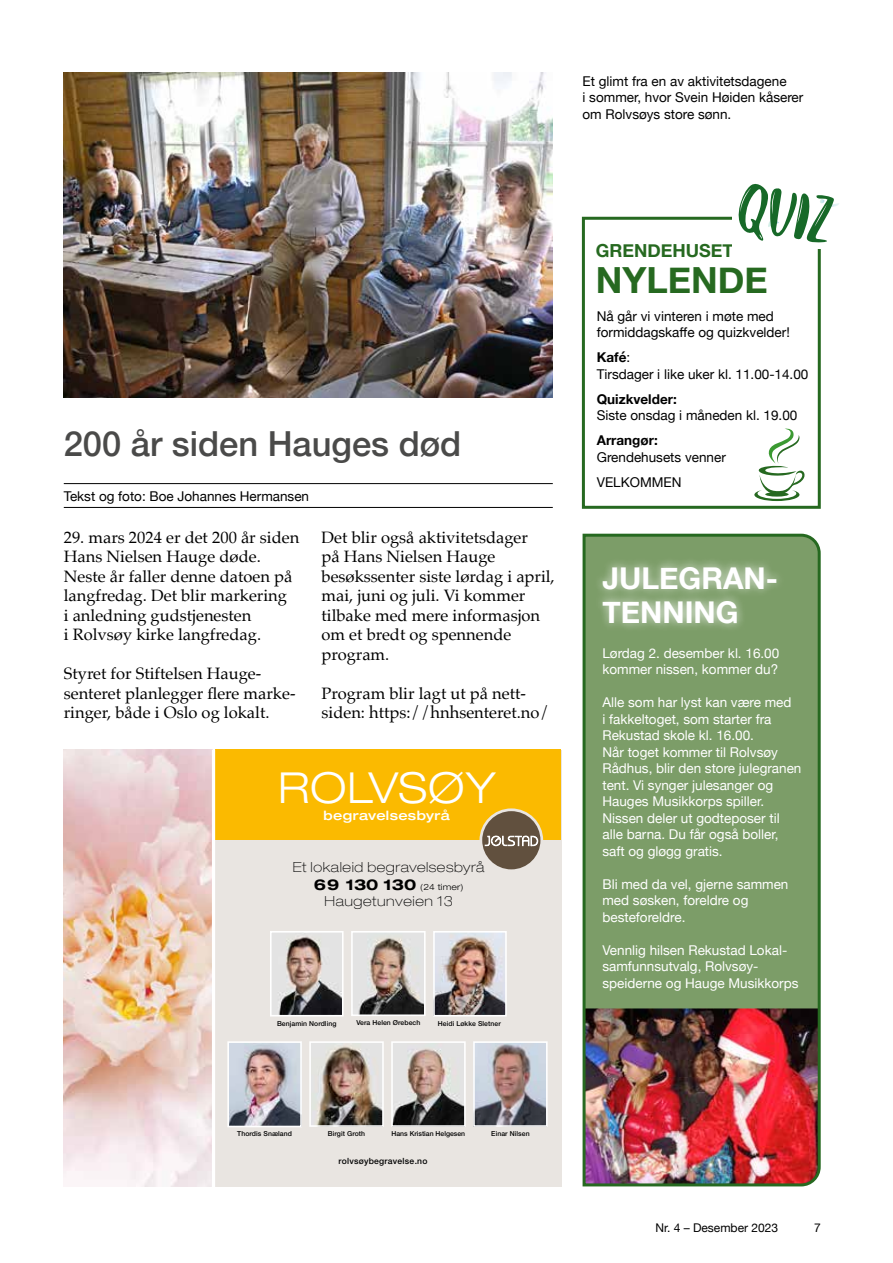
<style>
.page{position:relative;width:893px;height:1263px;background:#fff}
.page>*{position:absolute;margin:0;border:0;box-sizing:border-box;transform-origin:0 0}
.t1{font:300 expanded 45px "Helvetica Neue";letter-spacing:.015em;color:#fff}
.t2{font:300 expanded 42.75px "Helvetica Neue LT Std";letter-spacing:.015em;color:#fff}
.t3{font:700 36px "Helvetica Neue";color:#266920}
.t4{font:500 34.5px "Helvetica Neue";color:#4a4a49}
.t5{font:700 30px/34.5px "Helvetica Neue";color:#fff}
.t6{font:700 18px "Helvetica Neue";color:#266920}
.t7{font:16.5px/19.5px "Palatino";color:#000}
.t8{font:100 expanded 13.95px "Helvetica Neue LT Std";letter-spacing:.04em;color:#000}
.t9{font:13.5px/16.5px "Helvetica Neue";color:#fff}
.t10{font:13.5px/16.2px "Helvetica Neue";color:#000}
.t11{font:700 13.5px "Helvetica Neue";color:#000}
.t12{font:500 expanded 13.2px "Helvetica Neue";letter-spacing:.025em;color:#fff}
.t13{font:500 expanded 12.9px "Helvetica Neue LT Std";letter-spacing:.025em;color:#fff}
.t14{font:12px "Helvetica Neue";color:#000}
.t15{font:500 8.55px "Helvetica Neue";letter-spacing:.03em;color:#000}
.t16{font:300 expanded 8.55px "Helvetica Neue LT Std";letter-spacing:.02em;color:#000}
.t17{font:500 6.9px "Helvetica Neue LT Std";letter-spacing:.01em;color:#000}
.s1{font-weight:700;font-size:15px}
.s2{font-weight:700}
</style>
<div class="page">
<hr style="left:64px;top:483px;width:489px;height:1px;background:#000">
<hr style="left:64px;top:507px;width:489px;height:1px;background:#000">
<img style="left:64px;top:72px;width:489px;height:325px">
<img style="left:582px;top:533px;width:239px;height:654px">
<div style="left:594px;top:557px;width:192px;height:75px;background:#fff;opacity:.75"></div>
<div style="left:582px;top:217px;width:239px;height:292px;background:#fff;border:3px solid #266920"></div>
<svg style="left:754px;top:428px;width:51px;height:73px"></svg>
<svg style="left:765px;top:492px;width:24px;height:5px"></svg>
<div style="left:733px;top:198px;width:88px;height:51px;background:#fff"></div>
<svg style="left:738px;top:183px;width:101px;height:60px"></svg>
<div style="left:212px;top:749px;width:349px;height:437px;background:#e9e5e1"></div>
<img style="left:64px;top:749px;width:148px;height:437px">
<img style="left:278px;top:936px;width:63px;height:77px">
<div style="left:270px;top:931px;width:74px;height:85px;border:2px solid #fff"></div>
<img style="left:230px;top:1044px;width:69px;height:80px">
<div style="left:227px;top:1041px;width:75px;height:86px;border:2px solid #fff"></div>
<img style="left:394px;top:1044px;width:69px;height:80px">
<div style="left:391px;top:1041px;width:75px;height:86px;border:2px solid #fff"></div>
<img style="left:476px;top:1044px;width:69px;height:80px">
<div style="left:473px;top:1041px;width:75px;height:86px;border:2px solid #fff"></div>
<img style="left:436px;top:934px;width:68px;height:79px">
<div style="left:433px;top:931px;width:74px;height:85px;border:2px solid #fff"></div>
<img style="left:314px;top:1046px;width:67px;height:78px">
<div style="left:309px;top:1041px;width:75px;height:86px;border:2px solid #fff"></div>
<img style="left:358px;top:938px;width:65px;height:75px">
<div style="left:351px;top:931px;width:75px;height:85px;border:2px solid #fff"></div>
<div style="left:216px;top:749px;width:345px;height:91px;background:#fbba00"></div>
<svg style="left:479px;top:808px;width:64px;height:64px"></svg>
<div style="left:482px;top:811px;width:58px;height:58px;background:#61503e;border-radius:50%"></div>
<svg style="left:485px;top:836px;width:53px;height:10px"></svg>
<hr style="left:212px;top:749px;width:3px;height:437px;background:#fff">
<p class="t10" style="left:583px;top:74px;width:222px">Et glimt fra en av aktivitetsdagene<br>i sommer, hvor Svein Høiden kåserer om Rolvsøys store sønn.</p>
<h3 class="t4" style="left:64px;top:416px;width:399px">200 år siden Hauges død</h3>
<p class="t10" style="left:64px;top:489px;width:247px">Tekst og foto: Boe Johannes Hermansen</p>
<p class="t7" style="left:64px;top:527px;width:237px">29. mars 2024 er det 200 år siden<br>Hans Nielsen Hauge døde.<br>Neste år faller denne datoen på langfredag. Det blir markering<br>i anledning gudstjenesten<br>i Rolvsøy kirke langfredag.</p>
<p class="t7" style="left:64px;top:664px;width:233px">Styret for Stiftelsen Hauge&shy;senteret planlegger flere marke&shy;ringer, både i Oslo og lokalt.</p>
<p class="t7" style="left:322px;top:527px;width:235px">Det blir også aktivitetsdager<br>på Hans Nielsen Hauge besøkssenter siste lørdag i april, mai, juni og juli. Vi kommer tilbake med mere informasjon om et bredt og spennende program.</p>
<p class="t7" style="left:322px;top:683px;width:229px">Program blir lagt ut på nett&shy;siden: https://hnhsenteret.no/</p>
<h2 class="t2" style="left:278px;top:762px;width:219px">ROLVSØY</h2>
<p class="t13" style="left:324px;top:807px;width:128px">begravelsesbyrå</p>
<h1 class="t1" style="left:269px;top:766px;width:230px">ROLVSØY</h1>
<p class="t12" style="left:319px;top:813px;width:131px">begravelsesbyrå</p>
<p class="t8" style="left:293px;top:858px;width:193px">Et lokaleid begravelsesbyrå</p>
<p class="t16" style="left:314px;top:882px;width:151px"><span class="s1">69 130 130</span> (24 timer)</p>
<p class="t8" style="left:325px;top:893px;width:130px">Haugetunveien 13</p>
<p class="t17" style="left:356px;top:1018px;width:66px">Vera Helen Ørebech</p>
<p class="t17" style="left:277px;top:1019px;width:61px">Benjamin Nordling</p>
<p class="t17" style="left:438px;top:1019px;width:64px">Heidi Løkke Sletner</p>
<p class="t17" style="left:237px;top:1129px;width:56px">Thordis Snæland</p>
<p class="t17" style="left:328px;top:1129px;width:39px">Birgit Groth</p>
<p class="t17" style="left:391px;top:1129px;width:75px">Hans Kristian Helgesen</p>
<p class="t17" style="left:491px;top:1129px;width:40px">Einar Nilsen</p>
<p class="t15" style="left:339px;top:1156px;width:90px">rolvsøybegravelse.no</p>
<p class="t6" style="left:596px;top:236px;width:139px">GRENDEHUSET</p>
<h3 class="t3" style="left:596px;top:252px;width:174px">NYLENDE</h3>
<p class="t10" style="left:597px;top:308px;width:195px">Nå går vi vinteren i møte med formiddagskaffe og quizkvelder!</p>
<p class="t10" style="left:597px;top:350px;width:213px"><span class="s2">Kafé</span>:<br>Tirsdager i like uker kl. 11.00-14.00</p>
<p class="t11" style="left:597px;top:388px;width:82px">Quizkvelder:</p>
<p class="t10" style="left:597px;top:408px;width:202px">Siste onsdag i måneden kl. 19.00</p>
<p class="t11" style="left:597px;top:430px;width:63px">Arrangør:</p>
<p class="t10" style="left:597px;top:445px;width:131px;line-height:25px">Grendehusets venner<br>VELKOMMEN</p>
<h3 class="t5" style="left:602px;top:561px;width:177px">JULEGRAN-<br>TENNING</h3>
<p class="t9" style="left:602px;top:645px;width:178px">Lørdag 2. desember kl. 16.00 kommer nissen, kommer du?</p>
<p class="t9" style="left:602px;top:695px;width:201px">Alle som har lyst kan være med<br>i fakkeltoget, som starter fra<br>Rekustad skole kl. 16.00.<br>Når toget kommer til Rolvsøy<br>Rådhus, blir den store julegranen tent. Vi synger julesanger og<br>Hauges Musikkorps spiller.<br>Nissen deler ut godteposer til alle barna. Du får også boller, saft og gløgg gratis.</p>
<p class="t9" style="left:602px;top:876px;width:188px">Bli med da vel, gjerne sammen med søsken, foreldre og besteforeldre.</p>
<p class="t9" style="left:602px;top:942px;width:198px">Vennlig hilsen Rekustad Lokal&shy;samfunnsutvalg, Rolvsøy&shy;speiderne og Hauge Musikkorps</p>
<p class="t14" style="left:655px;top:1219px;width:124px">Nr. 4 – Desember 2023</p>
<p class="t14" style="left:814px;top:1219px;width:8px">7</p>
</div>
